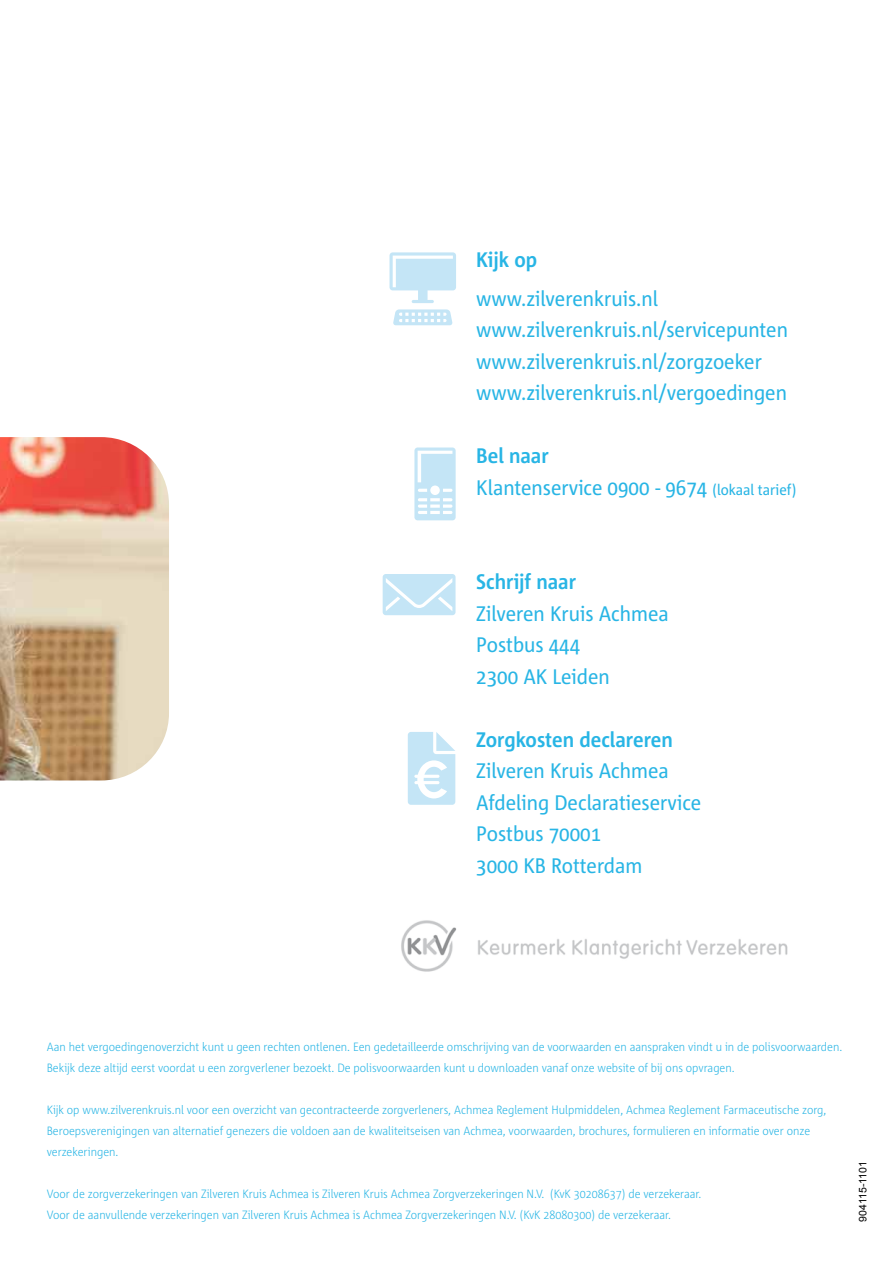
<style>
.page{position:relative;width:893px;height:1263px;background:#fff}
.page>*{position:absolute;margin:0;border:0;box-sizing:border-box;transform-origin:0 0}
.t1{font:21px/31.5px "Corpid C1 s S Cd";color:#28b5e5}
.t2{font:700 21px "Corpid C1 s S Cd";color:#28b5e5}
.t3{font:300 12px/21px "Corpid C1 s S Cd";color:#28b5e5}
.t4{font:10.5px "Arial";color:#000}
.s1{font-weight:700}
.s2{font-size:15px}
</style>
<div class="page">
<svg style="left:408px;top:732px;width:47px;height:73px"></svg>
<svg style="left:383px;top:574px;width:73px;height:41px;background:#cbe8f7"></svg>
<svg style="left:389px;top:252px;width:67px;height:51px"></svg>
<svg style="left:393px;top:309px;width:60px;height:16px"></svg>
<svg style="left:414px;top:447px;width:42px;height:73px"></svg>
<img style="left:0;top:437px;width:169px;height:343px">
<img style="left:401px;top:920px;width:387px;height:52px">
<h1 class="t2" style="left:476px;top:247px;width:62px">Kijk op</h1>
<h1 class="t1" style="left:476px;top:282px;width:313px">www.zilverenkruis.nl www.zilverenkruis.nl/servicepunten www.zilverenkruis.nl/zorgzoeker www.zilverenkruis.nl/vergoedingen</h1>
<h1 class="t1" style="left:476px;top:439px;width:322px"><span class="s1">Bel naar<br></span>Klantenservice 0900 - 9674 <span class="s2">(lokaal tarief)</span></h1>
<h1 class="t2" style="left:476px;top:568px;width:101px">Schrijf naar</h1>
<h1 class="t1" style="left:476px;top:597px;width:194px">Zilveren Kruis Achmea<br>Postbus 444<br>2300 AK Leiden</h1>
<h1 class="t2" style="left:476px;top:726px;width:198px">Zorgkosten declareren</h1>
<h1 class="t1" style="left:476px;top:754px;width:226px">Zilveren Kruis Achmea<br>Afdeling Declaratieservice<br>Postbus 70001<br>3000 KB Rotterdam</h1>
<p class="t3" style="left:47px;top:1036px;width:797px">Aan het vergoedingenoverzicht kunt u geen rechten ontlenen. Een gedetailleerde omschrijving van de voorwaarden en aanspraken vindt u in de polisvoorwaarden.<br>Bekijk deze altijd eerst voordat u een zorgverlener bezoekt. De polisvoorwaarden kunt u downloaden vanaf onze website of bij ons opvragen.</p>
<p class="t3" style="left:47px;top:1099px;width:781px">Kijk op www.zilverenkruis.nl voor een overzicht van gecontracteerde zorgverleners, Achmea Reglement Hulpmiddelen, Achmea Reglement Farmaceutische zorg,<br>Beroepsverenigingen van alternatief genezers die voldoen aan de kwaliteitseisen van Achmea, voorwaarden, brochures, formulieren en informatie over onze verzekeringen.</p>
<p class="t3" style="left:47px;top:1183px;width:656px">Voor de zorgverzekeringen van Zilveren Kruis Achmea is Zilveren Kruis Achmea Zorgverzekeringen N.V. (KvK 30208637) de verzekeraar.<br>Voor de aanvullende verzekeringen van Zilveren Kruis Achmea is Achmea Zorgverzekeringen N.V. (KvK 28080300) de verzekeraar.</p>
<p class="t4" style="left:856px;top:1222px;width:62px;rotate:-90deg">904115-1101</p>
</div>
